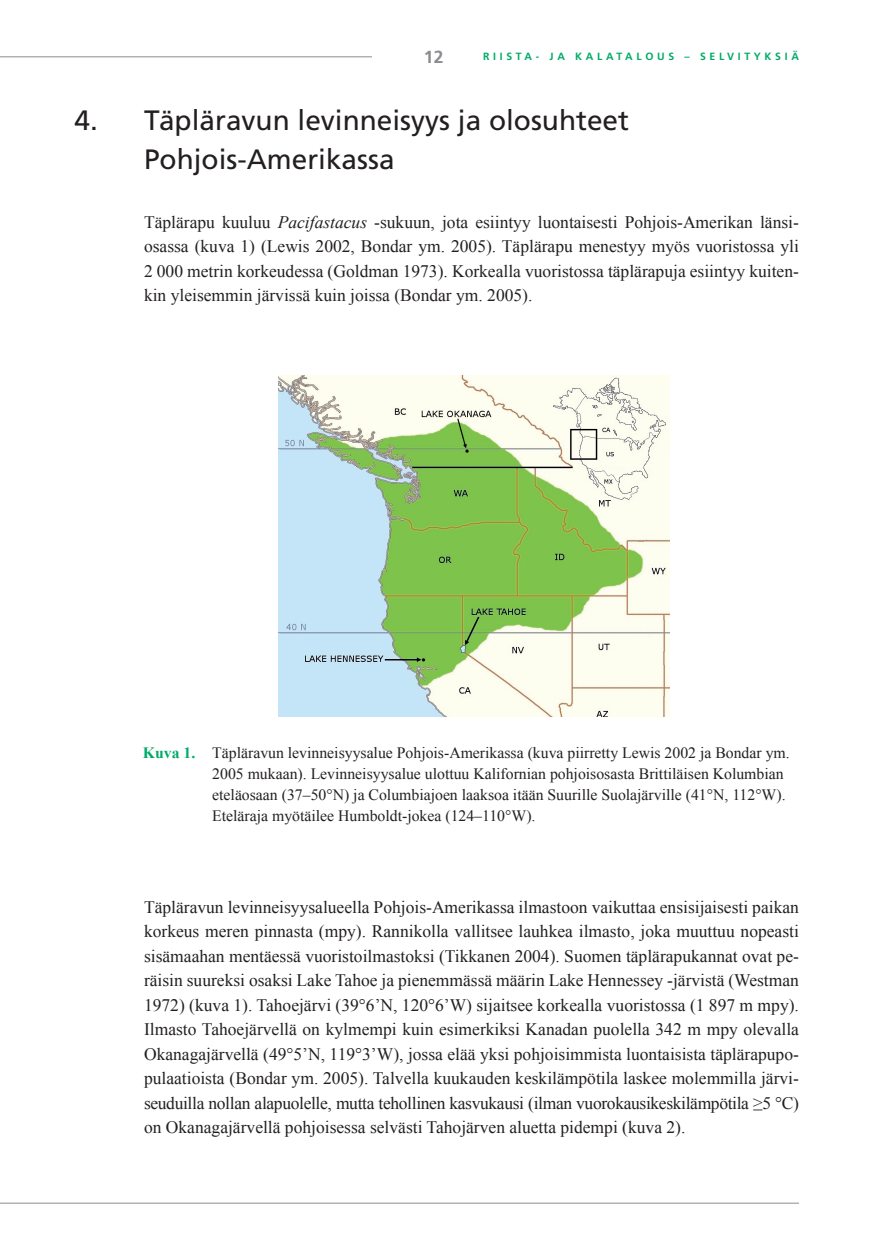
<style>
.page{position:relative;width:875px;height:1239px;background:#fff}
.page>*{position:absolute;margin:0;border:0;box-sizing:border-box;transform-origin:0 0}
.t1{font:28px/38.5px "Frutiger LT Std";color:#231f20}
.t2{font:17.5px/24.5px "Times New Roman";color:#231f20;text-align:justify}
.t3{font:700 17.5px "Frutiger LT Std";color:#8a8c8f}
.t4{font:15.75px/21px "Times New Roman";color:#231f20}
.t5{font:700 10.5px "Frutiger LT Std";letter-spacing:.35em;color:#00ab66}
.s1{font-style:italic}
.s2{font-weight:700;color:#00ab66}
</style>
<div class="page">
<hr style="left:0;top:1202px;width:799px;height:1px;background:#8a8c8f">
<hr style="left:0;top:56px;width:372px;height:1px;background:#8a8c8f">
<img style="left:279px;top:376px;width:390px;height:341px">
<p class="t3" style="left:424px;top:47px;width:21px">12</p>
<p class="t5" style="left:483px;top:50px;width:75px">RIISTA - JA</p>
<p class="t5" style="left:575px;top:50px;width:225px">KA LAT ALOUS – SELVITYKSIÄ</p>
<h1 class="t1" style="left:144px;top:101px;width:486px;text-indent:-69px">4. Täpläravun levinneisyys ja olosuhteet<br>Pohjois-Amerikassa</h1>
<p class="t2" style="left:144px;top:209px;width:656px">Täplärapu kuuluu <span class="s1">Pacifastacus</span> -sukuun, jota esiintyy luontaisesti Pohjois-Amerikan länsi&shy;osassa (kuva 1) (Lewis 2002, Bondar ym. 2005). Täplärapu menestyy myös vuoristossa yli 2 000 metrin korkeudessa (Goldman 1973). Korkealla vuoristossa täplärapuja esiintyy kuiten&shy;kin yleisemmin järvissä kuin joissa (Bondar ym. 2005).</p>
<p class="t4" style="left:212px;top:741px;width:579px;text-indent:-69px"><span class="s2">Kuva 1.</span> Täpläravun levinneisyysalue Pohjois-Amerikassa (kuva piirretty Lewis 2002 ja Bondar ym.<br>2005 mukaan). Levinneisyysalue ulottuu Kalifornian pohjoisosasta Brittiläisen Kolumbian eteläosaan (37–50°N) ja Columbiajoen laaksoa itään Suurille Suolajärville (41°N, 112°W).<br>Eteläraja myötäilee Humboldt-jokea (124–110°W).</p>
<p class="t2" style="left:144px;top:894px;width:656px">Täpläravun levinneisyysalueella Pohjois-Amerikassa ilmastoon vaikuttaa ensisijaisesti paikan korkeus meren pinnasta (mpy). Rannikolla vallitsee lauhkea ilmasto, joka muuttuu nopeasti sisämaahan mentäessä vuoristoilmastoksi (Tikkanen 2004). Suomen täplärapukannat ovat pe&shy;räisin suureksi osaksi Lake Tahoe ja pienemmässä määrin Lake Hennessey -järvistä (Westman 1972) (kuva 1). Tahoejärvi (39°6’N, 120°6’W) sijaitsee korkealla vuoristossa (1 897 m mpy).<br>Ilmasto Tahoejärvellä on kylmempi kuin esimerkiksi Kanadan puolella 342 m mpy olevalla Okanagajärvellä (49°5’N, 119°3’W), jossa elää yksi pohjoisimmista luontaisista täplärapupo&shy;pulaatioista (Bondar ym. 2005). Talvella kuukauden keskilämpötila laskee molemmilla järvi&shy;seuduilla nollan alapuolelle, mutta tehollinen kasvukausi (ilman vuorokausikeskilämpötila ≥5 °C) on Okanagajärvellä pohjoisessa selvästi Tahojärven aluetta pidempi (kuva 2).</p>
</div>
